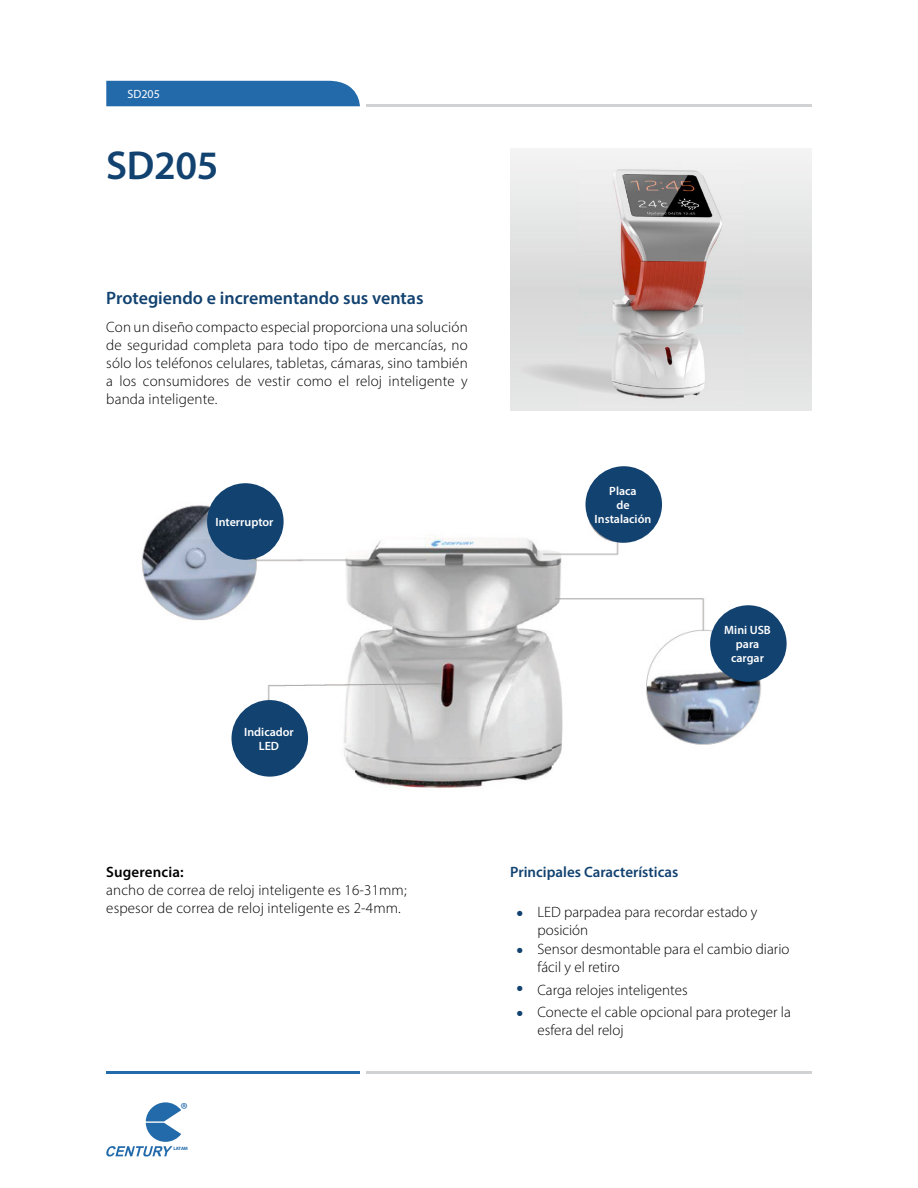
<style>
.page{position:relative;width:918px;height:1188px;background:#fff}
.page>*{position:absolute;margin:0;border:0;box-sizing:border-box;transform-origin:0 0}
.t1{font:600 40.5px "Myriad Pro";letter-spacing:-.01em;color:#124270}
.t2{font:21px "Arial";color:#124270}
.subtítulo{font:600 18px "Myriad Pro";color:#124270}
.t3{font:17.55px "Myriad Pro";color:#226aaa}
.t4{font:300 15px/18px "Myriad Pro";color:#000}
.t5{font:600 15px "Myriad Pro";color:#124270}
.t6{font:600 15px "Myriad Pro";letter-spacing:.01em;color:#000}
.t7{font:600 12px "Myriad Pro";color:#fff}
.t8{font:12px "Myriad Pro";color:#fff}
.t9{font:700 4.65px "Myriad Pro";letter-spacing:-.045em;color:#226aaa}
</style>
<div class="page">
<div style="left:106px;top:81px;width:254px;height:25px;background:#226aaa"></div>
<hr style="left:366px;top:104px;width:446px;height:2px;background:#d1d2d4">
<hr style="left:366px;top:1071px;width:446px;height:3px;background:#d1d2d4">
<hr style="left:106px;top:1071px;width:254px;height:3px;background:#226aaa">
<svg style="left:106px;top:1102px;width:75px;height:55px"></svg>
<img style="left:141px;top:466px;width:645px;height:322px">
<div style="left:207px;top:483px;width:77px;height:77px;background:#124270;border-radius:50%"></div>
<div style="left:232px;top:700px;width:76px;height:77px;background:#124270;border-radius:50%"></div>
<div style="left:710px;top:605px;width:77px;height:77px;background:#124270;border-radius:50%"></div>
<div style="left:585px;top:466px;width:77px;height:77px;background:#124270;border-radius:50%"></div>
<img style="left:510px;top:149px;width:302px;height:262px">
<p class="t8" style="left:128px;top:87px;width:34px">SD205</p>
<p class="t1" style="left:106px;top:140px;width:114px">SD205</p>
<p class="subtítulo" style="left:106px;top:287px;width:319px">Protegiendo e incrementando sus ventas</p>
<p class="t4" style="left:106px;top:318px;width:363px;text-align:justify">Con un diseño compacto especial proporciona una solución de seguridad completa para todo tipo de mercancías, no sólo los teléfonos celulares, tabletas, cámaras, sino también a los consumidores de vestir como el reloj inteligente y banda inteligente.</p>
<p class="t7" style="left:216px;top:514px;width:59px">Interruptor</p>
<p class="t7" style="left:244px;top:724px;width:51px">Indicador</p>
<p class="t7" style="left:259px;top:738px;width:22px">LED</p>
<p class="t7" style="left:609px;top:483px;width:29px">Placa</p>
<p class="t7" style="left:616px;top:497px;width:15px">de</p>
<p class="t7" style="left:595px;top:512px;width:58px">Instalación</p>
<p class="t7" style="left:724px;top:622px;width:48px">Mini USB</p>
<p class="t7" style="left:736px;top:636px;width:25px">para</p>
<p class="t7" style="left:731px;top:651px;width:34px">cargar</p>
<p class="t6" style="left:106px;top:863px;width:79px">Sugerencia:</p>
<p class="t4" style="left:106px;top:881px;width:302px">ancho de correa de reloj inteligente es 16-31mm;</p>
<p class="t4" style="left:106px;top:899px;width:296px">espesor de correa de reloj inteligente es 2-4mm.</p>
<p class="t3" style="left:181px;top:1098px;width:9px">®</p>
<p class="t9" style="left:174px;top:1145px;width:16px">LATAM</p>
<p class="t5" style="left:510px;top:863px;width:170px">Principales Características</p>
<p class="t2" style="left:516px;top:899px;width:9px">•</p>
<p class="t4" style="left:537px;top:903px;width:222px">LED parpadea para recordar estado y posición</p>
<p class="t2" style="left:516px;top:937px;width:9px">•</p>
<p class="t4" style="left:537px;top:940px;width:253px">Sensor desmontable para el cambio diario fácil y el retiro</p>
<p class="t2" style="left:516px;top:974px;width:9px">•</p>
<p class="t4" style="left:537px;top:981px;width:152px">Carga relojes inteligentes</p>
<p class="t2" style="left:516px;top:999px;width:9px">•</p>
<p class="t4" style="left:537px;top:1003px;width:255px">Conecte el cable opcional para proteger la esfera del reloj</p>
</div>
